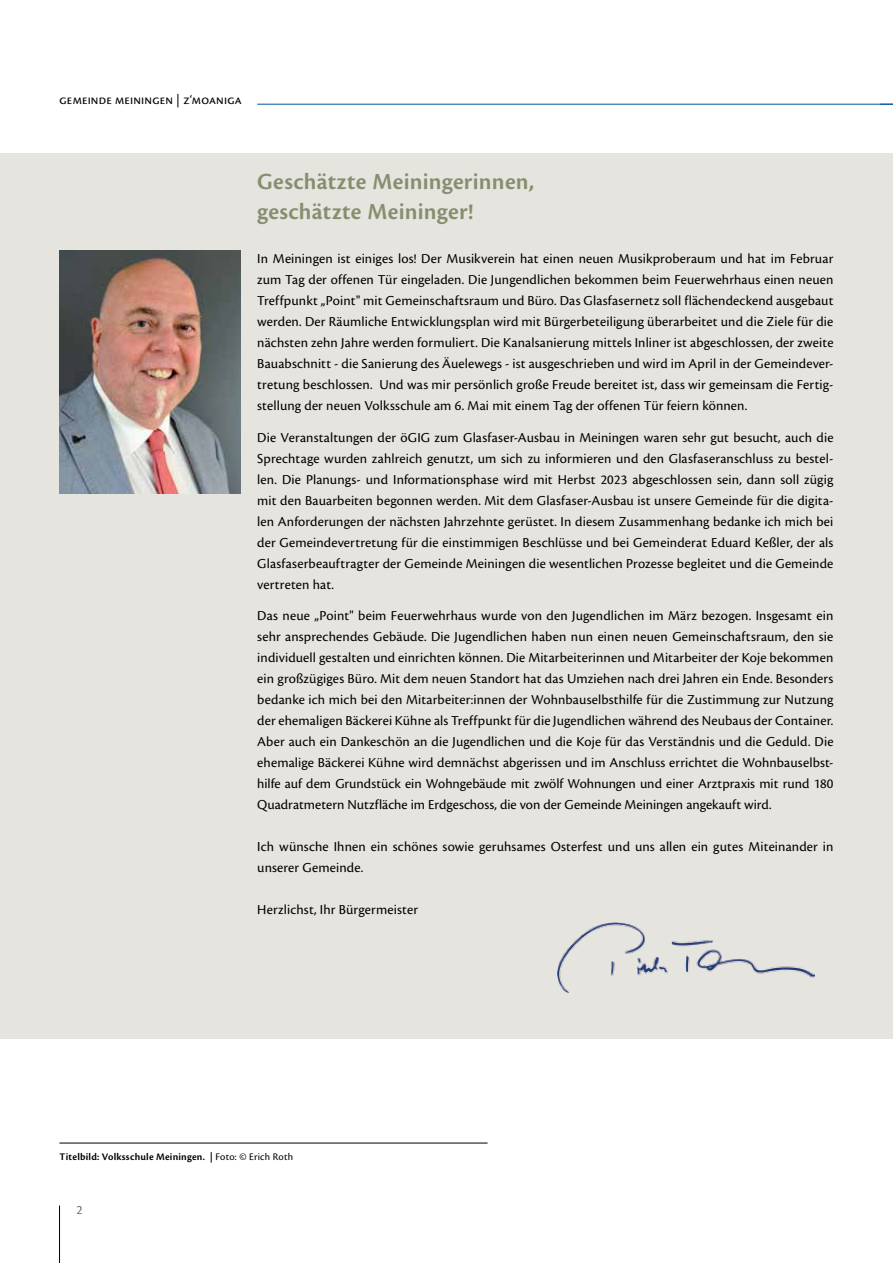
<style>
.page{position:relative;width:893px;height:1263px;background:#fff}
.page>*{position:absolute;margin:0;border:0;box-sizing:border-box;transform-origin:0 0}
.t1{font:600 24px/30px "Cronos Pro";letter-spacing:.015em;color:#878e6f}
.t2{font:14.25px/21px "Cronos Pro";letter-spacing:.01em;color:#000;text-align:justify}
.t3{font:13.5px "Cronos Pro";letter-spacing:.015em;color:#000}
.t4{font:13.5px "Cronos Pro";color:#6d6e71}
.t5{font:600 10.5px "Cronos Pro";letter-spacing:.02em;color:#000}
.s1{font-weight:400}
</style>
<div class="page">
<hr style="left:59px;top:1205px;width:1px;height:58px;background:#000">
<hr style="left:257px;top:104px;width:636px;height:1px;background:#00539b">
<div style="left:0;top:153px;width:893px;height:886px;background:#e5e4de"></div>
<img style="left:59px;top:251px;width:181px;height:242px">
<img style="left:557px;top:923px;width:257px;height:70px">
<hr style="left:59px;top:1143px;width:429px;height:1px;background:#000">
<p class="t3" style="left:60px;top:92px;width:184px">gemeinde meiningen | z‘moaniga</p>
<h1 class="t1" style="left:257px;top:167px;width:278px">Geschätzte Meiningerinnen, geschätzte Meininger!</h1>
<p class="t2" style="left:257px;top:248px;width:578px">In Meiningen ist einiges los! Der Musikverein hat einen neuen Musikproberaum und hat im Februar zum Tag der offenen Tür eingeladen. Die Jungendlichen bekommen beim Feuerwehrhaus einen neuen Treffpunkt „Point" mit Gemeinschaftsraum und Büro. Das Glasfasernetz soll flächendeckend ausgebaut werden. Der Räumliche Entwicklungsplan wird mit Bürgerbeteiligung überarbeitet und die Ziele für die nächsten zehn Jahre werden formuliert. Die Kanalsanierung mittels Inliner ist abgeschlossen, der zweite Bauabschnitt - die Sanierung des Äuelewegs - ist ausgeschrieben und wird im April in der Gemeindever&shy;tretung beschlossen. Und was mir persönlich große Freude bereitet ist, dass wir gemeinsam die Fertig&shy;stellung der neuen Volksschule am 6. Mai mit einem Tag der offenen Tür feiern können.</p>
<p class="t2" style="left:257px;top:427px;width:578px">Die Veranstaltungen der öGIG zum Glasfaser-Ausbau in Meiningen waren sehr gut besucht, auch die Sprechtage wurden zahlreich genutzt, um sich zu informieren und den Glasfaseranschluss zu bestel&shy;len. Die Planungs- und Informationsphase wird mit Herbst 2023 abgeschlossen sein, dann soll zügig mit den Bauarbeiten begonnen werden. Mit dem Glasfaser-Ausbau ist unsere Gemeinde für die digita&shy;len Anforderungen der nächsten Jahrzehnte gerüstet. In diesem Zusammenhang bedanke ich mich bei der Gemeindevertretung für die einstimmigen Beschlüsse und bei Gemeinderat Eduard Keßler, der als Glasfaserbeauftragter der Gemeinde Meiningen die wesentlichen Prozesse begleitet und die Gemeinde vertreten hat.</p>
<p class="t2" style="left:257px;top:605px;width:578px">Das neue „Point" beim Feuerwehrhaus wurde von den Jugendlichen im März bezogen. Insgesamt ein sehr ansprechendes Gebäude. Die Jugendlichen haben nun einen neuen Gemeinschaftsraum, den sie individuell gestalten und einrichten können. Die Mitarbeiterinnen und Mitarbeiter der Koje bekommen ein großzügiges Büro. Mit dem neuen Standort hat das Umziehen nach drei Jahren ein Ende. Besonders bedanke ich mich bei den Mitarbeiter:innen der Wohnbauselbsthilfe für die Zustimmung zur Nutzung der ehemaligen Bäckerei Kühne als Treffpunkt für die Jugendlichen während des Neubaus der Container.<br>Aber auch ein Dankeschön an die Jugendlichen und die Koje für das Verständnis und die Geduld. Die ehemalige Bäckerei Kühne wird demnächst abgerissen und im Anschluss errichtet die Wohnbauselbst&shy;hilfe auf dem Grundstück ein Wohngebäude mit zwölf Wohnungen und einer Arztpraxis mit rund 180<br>Quadratmetern Nutzfläche im Erdgeschoss, die von der Gemeinde Meiningen angekauft wird.</p>
<p class="t2" style="left:257px;top:836px;width:578px">Ich wünsche Ihnen ein schönes sowie geruhsames Osterfest und uns allen ein gutes Miteinander in unserer Gemeinde.</p>
<p class="t2" style="left:257px;top:899px;width:162px">Herzlichst, Ihr Bürgermeister</p>
<p class="t5" style="left:60px;top:1151px;width:235px">Titelbild: Volksschule Meiningen. | <span class="s1">Foto: © Erich Roth</span></p>
<p class="t4" style="left:77px;top:1202px;width:8px">2</p>
</div>
